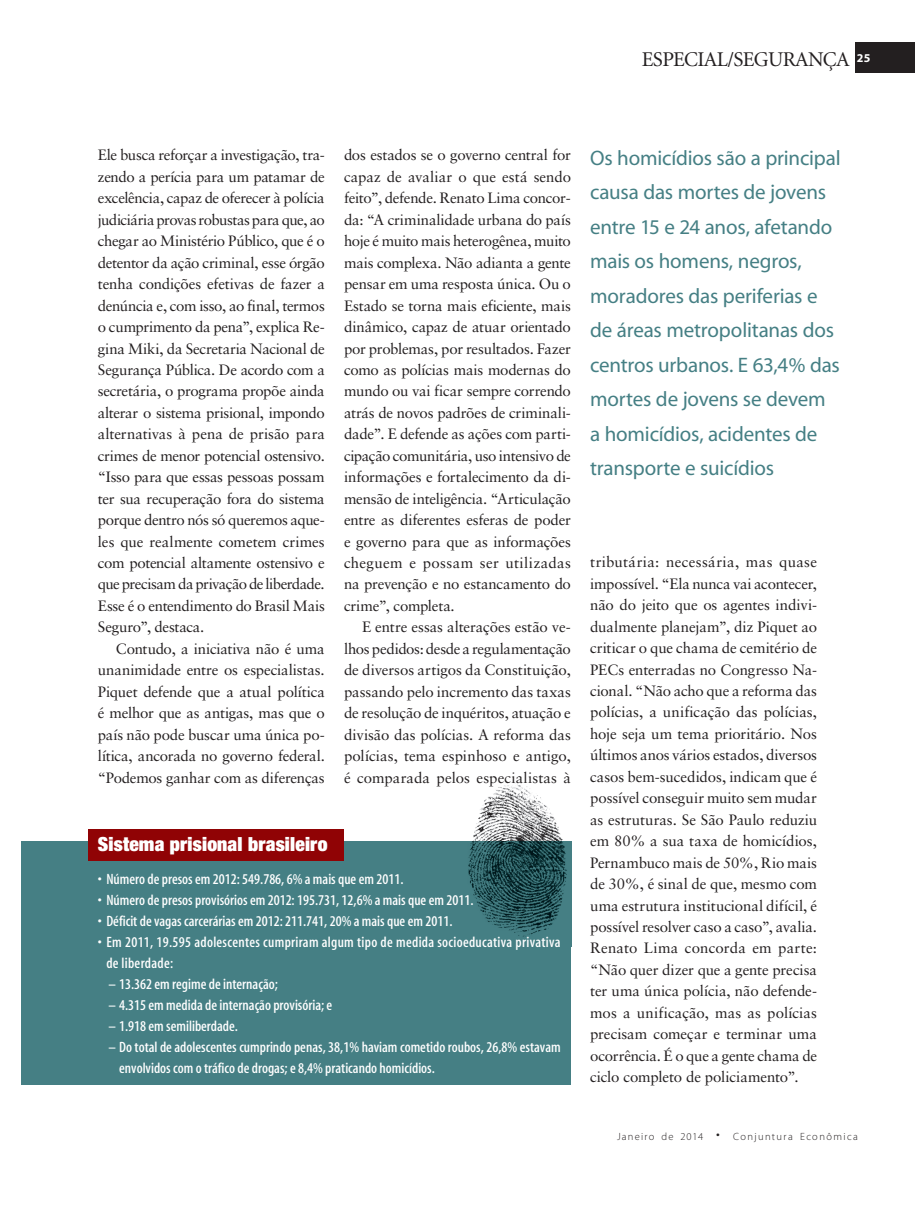
<style>
.page{position:relative;width:915px;height:1212px;background:#fff}
.page>*{position:absolute;margin:0;border:0;box-sizing:border-box;transform-origin:0 0}
.t1{font:21px/34.5px "Adobe Corp ID Myriad Rg";letter-spacing:-.01em;color:#457f84}
.t2{font:21px "Adobe Corp ID Minion Rg";letter-spacing:-.03em;color:#231f20}
.t3{font:900 expanded 19.5px "Helvetica Neue";letter-spacing:.01em;color:#fff}
.t4{font:15px/21.5px "Sabon";letter-spacing:-.01em;color:#231f20;text-align:justify}
.t5{font:15px/21px "Adobe Corp ID Myriad Pkg";color:#fff}
.t6{font:15px/21px "Adobe Corp ID Myriad Pkg";letter-spacing:.02em;color:#fff}
.t7{font:12px "Adobe Corp ID Myriad Bd";color:#fff}
.t8{font:10.5px "Adobe Corp ID Myriad Lt";letter-spacing:.125em;color:#231f20}
.s1{font-size:15px}
</style>
<div class="page">
<div style="left:855px;top:42px;width:59px;height:31px;background:#231f20"></div>
<div style="left:21px;top:841px;width:549px;height:243px;background:#457f84"></div>
<div style="left:88px;top:828px;width:256px;height:32px;background:#900305"></div>
<img style="left:473px;top:783px;width:63px;height:58px">
<img style="left:536px;top:795px;width:36px;height:151px">
<img style="left:468px;top:841px;width:103px;height:105px">
<h1 class="t2" style="left:641px;top:49px;width:209px">ESPECIAL/SEGURANÇA</h1>
<p class="t7" style="left:856px;top:52px;width:15px">25</p>
<p class="t4" style="left:98px;top:144px;width:228px">Ele busca reforçar a investigação, tra&shy;zendo a perícia para um patamar de excelência, capaz de oferecer à polícia judiciária provas robustas para que, ao chegar ao Ministério Público, que é o detentor da ação criminal, esse órgão tenha condições efetivas de fazer a denúncia e, com isso, ao final, termos o cumprimento da pena”, explica Re&shy;gina Miki, da Secretaria Nacional de Segurança Pública. De acordo com a secretária, o programa propõe ainda alterar o sistema prisional, impondo alternativas à pena de prisão para crimes de menor potencial ostensivo. “Isso para que essas pessoas possam ter sua recuperação fora do sistema porque dentro nós só queremos aque&shy;les que realmente cometem crimes com potencial altamente ostensivo e que precisam da privação de liberdade.<br>Esse é o entendimento do Brasil Mais Seguro”, destaca.</p>
<p class="t4" style="left:98px;top:638px;width:228px;text-indent:18px">Contudo, a iniciativa não é uma unanimidade entre os especialistas.<br>Piquet defende que a atual política é melhor que as antigas, mas que o país não pode buscar uma única po&shy;lítica, ancorada no governo federal. “Podemos ganhar com as diferenças</p>
<p class="t4" style="left:344px;top:144px;width:228px">dos estados se o governo central for capaz de avaliar o que está sendo feito”, defende. Renato Lima concor&shy;da: “A criminalidade urbana do país hoje é muito mais heterogênea, muito mais complexa. Não adianta a gente pensar em uma resposta única. Ou o Estado se torna mais eficiente, mais dinâmico, capaz de atuar orientado por problemas, por resultados. Fazer como as polícias mais modernas do mundo ou vai ficar sempre correndo atrás de novos padrões de criminali&shy;dade”. E defende as ações com parti&shy;cipação comunitária, uso intensivo de informações e fortalecimento da di&shy;mensão de inteligência. “Articulação entre as diferentes esferas de poder e governo para que as informações cheguem e possam ser utilizadas na prevenção e no estancamento do crime”, completa.</p>
<p class="t4" style="left:344px;top:616px;width:228px;text-indent:18px">E entre essas alterações estão ve&shy;lhos pedidos: desde a regulamentação de diversos artigos da Constituição, passando pelo incremento das taxas de resolução de inquéritos, atuação e divisão das polícias. A reforma das polícias, tema espinhoso e antigo, é comparada pelos especialistas à</p>
<h2 class="t3" style="left:98px;top:831px;width:231px">Sistema prisional brasileiro</h2>
<p class="t5" style="left:98px;top:869px;width:307px">• Número de presos em 2012: 549.786, 6% a mais que em 2011.</p>
<p class="t5" style="left:98px;top:890px;width:377px">• Número de presos provisórios em 2012: 195.731, 12,6% a mais que em 2011.</p>
<p class="t5" style="left:98px;top:911px;width:356px">• Déficit de vagas carcerárias em 2012: 211.741, 20% a mais que em 2011.</p>
<p class="t6" style="left:106px;top:932px;width:455px;text-indent:-9px">• Em 2011, 19.595 adolescentes cumpriram algum tipo de medida socioeducativa privativa de liberdade:</p>
<p class="t5" style="left:108px;top:974px;width:171px">– 13.362 em regime de internação;</p>
<p class="t5" style="left:108px;top:995px;width:225px">– 4.315 em medida de internação provisória; e</p>
<p class="t5" style="left:108px;top:1016px;width:131px">– 1.918 em semiliberdade.</p>
<p class="t5" style="left:119px;top:1037px;width:443px;text-indent:-11px">– Do total de adolescentes cumprindo penas, 38,1% haviam cometido roubos, 26,8% estavam envolvidos com o tráfico de drogas; e 8,4% praticando homicídios.</p>
<p class="t1" style="left:590px;top:141px;width:252px">Os homicídios são a principal causa das mortes de jovens entre 15 e 24 anos, afetando mais os homens, negros, moradores das periferias e de áreas metropolitanas dos centros urbanos. E 63,4% das mortes de jovens se devem a homicídios, acidentes de transporte e suicídios</p>
<p class="t4" style="left:590px;top:551px;width:228px">tributária: necessária, mas quase impossível. “Ela nunca vai acontecer, não do jeito que os agentes indivi&shy;dualmente planejam”, diz Piquet ao criticar o que chama de cemitério de PECs enterradas no Congresso Na&shy;cional. “Não acho que a reforma das polícias, a unificação das polícias, hoje seja um tema prioritário. Nos últimos anos vários estados, diversos casos bem-sucedidos, indicam que é possível conseguir muito sem mudar as estruturas. Se São Paulo reduziu em 80% a sua taxa de homicídios, Pernambuco mais de 50%, Rio mais de 30%, é sinal de que, mesmo com uma estrutura institucional difícil, é possível resolver caso a caso”, avalia.<br>Renato Lima concorda em parte: “Não quer dizer que a gente precisa ter uma única polícia, não defende&shy;mos a unificação, mas as polícias precisam começar e terminar uma ocorrência. É o que a gente chama de ciclo completo de policiamento”.</p>
<p class="t8" style="left:617px;top:1131px;width:242px">Janeiro de 2014 <span class="s1">•</span> Conjuntura Econômica</p>
</div>
